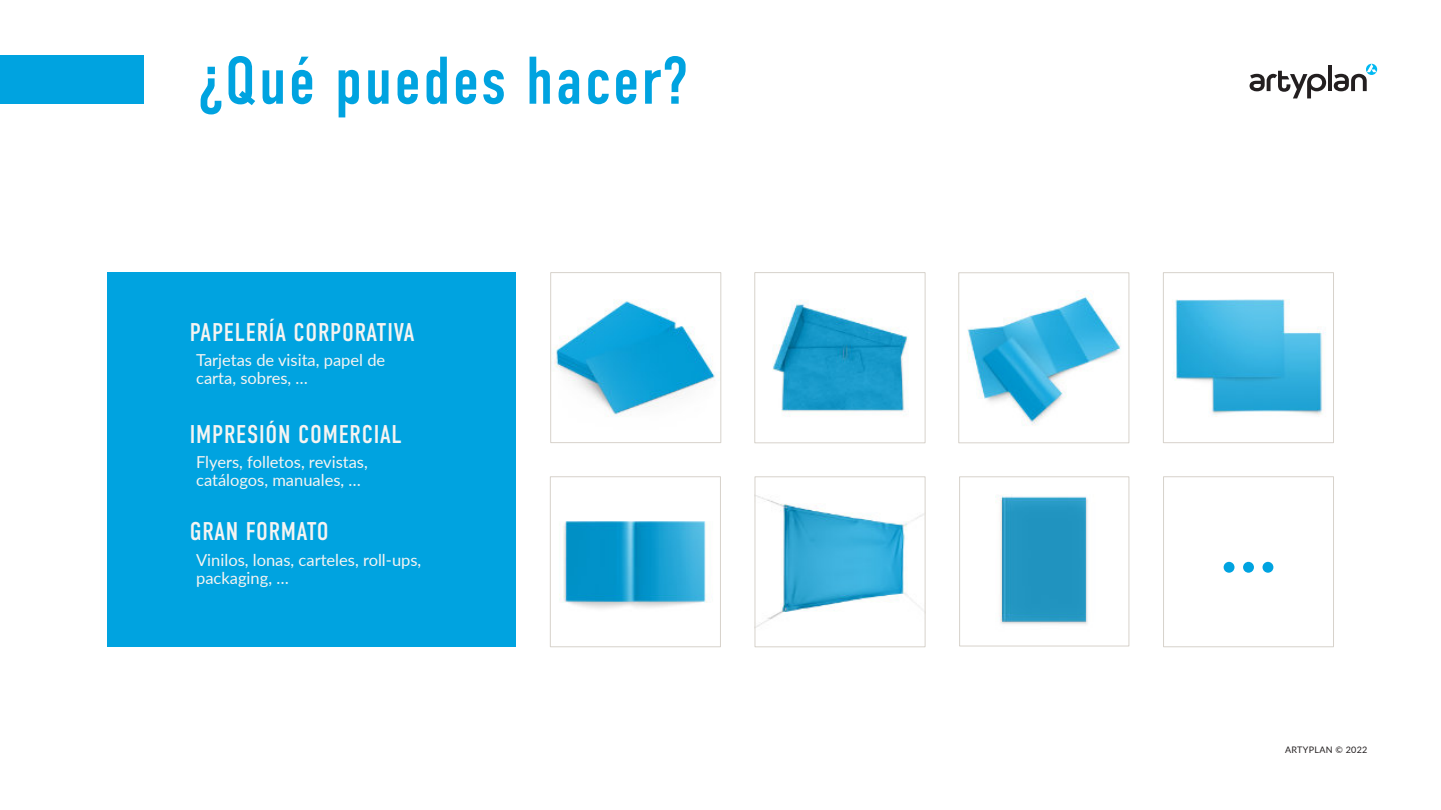
<style>
.page{position:relative;width:1441px;height:810px;background:#fff}
.page>*{position:absolute;margin:0;border:0;box-sizing:border-box;transform-origin:0 0}
.t1{font:67.2px "DIN Condensed";letter-spacing:.03em;color:#00a3e0}
.t2{font:25.65px "DIN Condensed";letter-spacing:.03em;color:#f5f4f2}
.t3{font:16.5px/18px "Lato";color:#f5f4f2}
.t4{font:9px "Lato";letter-spacing:.03em;color:#231f20}
</style>
<div class="page">
<svg style="left:1333px;top:64px;width:43px;height:27px"></svg>
<svg style="left:1328px;top:66px;width:3px;height:25px"></svg>
<svg style="left:1249px;top:71px;width:76px;height:27px"></svg>
<div style="left:0;top:55px;width:144px;height:49px;background:#00a3e0"></div>
<div style="left:107px;top:273px;width:409px;height:374px;background:#00a3e0"></div>
<img style="left:967px;top:294px;width:154px;height:132px">
<div style="left:958px;top:272px;width:171px;height:171px;border:1px solid #d7d2cb"></div>
<img style="left:756px;top:495px;width:167px;height:133px">
<div style="left:754px;top:476px;width:171px;height:171px;border:1px solid #d7d2cb"></div>
<img style="left:559px;top:521px;width:148px;height:88px">
<div style="left:550px;top:476px;width:170px;height:171px;border:1px solid #d7d2cb"></div>
<img style="left:1172px;top:299px;width:154px;height:118px">
<div style="left:1162px;top:272px;width:171px;height:171px;border:1px solid #d7d2cb"></div>
<img style="left:552px;top:300px;width:163px;height:117px">
<div style="left:550px;top:272px;width:171px;height:171px;border:1px solid #d7d2cb"></div>
<img style="left:772px;top:300px;width:136px;height:117px">
<div style="left:754px;top:272px;width:171px;height:171px;border:1px solid #d7d2cb"></div>
<div style="left:1223px;top:562px;width:11px;height:11px;background:#00a3e0;border-radius:50%"></div>
<div style="left:1242px;top:562px;width:11px;height:11px;background:#00a3e0;border-radius:50%"></div>
<div style="left:1262px;top:562px;width:11px;height:11px;background:#00a3e0;border-radius:50%"></div>
<div style="left:1162px;top:476px;width:171px;height:171px;border:1px solid #d7d2cb"></div>
<img style="left:995px;top:494px;width:93px;height:130px">
<div style="left:959px;top:476px;width:170px;height:170px;border:1px solid #d7d2cb"></div>
<h1 class="t1" style="left:199px;top:52px;width:490px">¿Qué puedes hacer?</h1>
<h2 class="t2" style="left:190px;top:321px;width:226px">PAPELERÍA CORPORATIVA</h2>
<p class="t3" style="left:196px;top:352px;width:191px">Tarjetas de visita, papel de carta, sobres, …</p>
<h2 class="t2" style="left:190px;top:424px;width:214px">IMPRESIÓN COMERCIAL</h2>
<p class="t3" style="left:196px;top:454px;width:173px">Flyers, folletos, revistas, catálogos, manuales, …</p>
<h2 class="t2" style="left:190px;top:520px;width:140px">GRAN FORMATO</h2>
<p class="t3" style="left:196px;top:552px;width:227px">Vinilos, lonas, carteles, roll-ups, packaging, …</p>
<p class="t4" style="left:1284px;top:746px;width:84px">ARTYPLAN © 2022</p>
</div>
